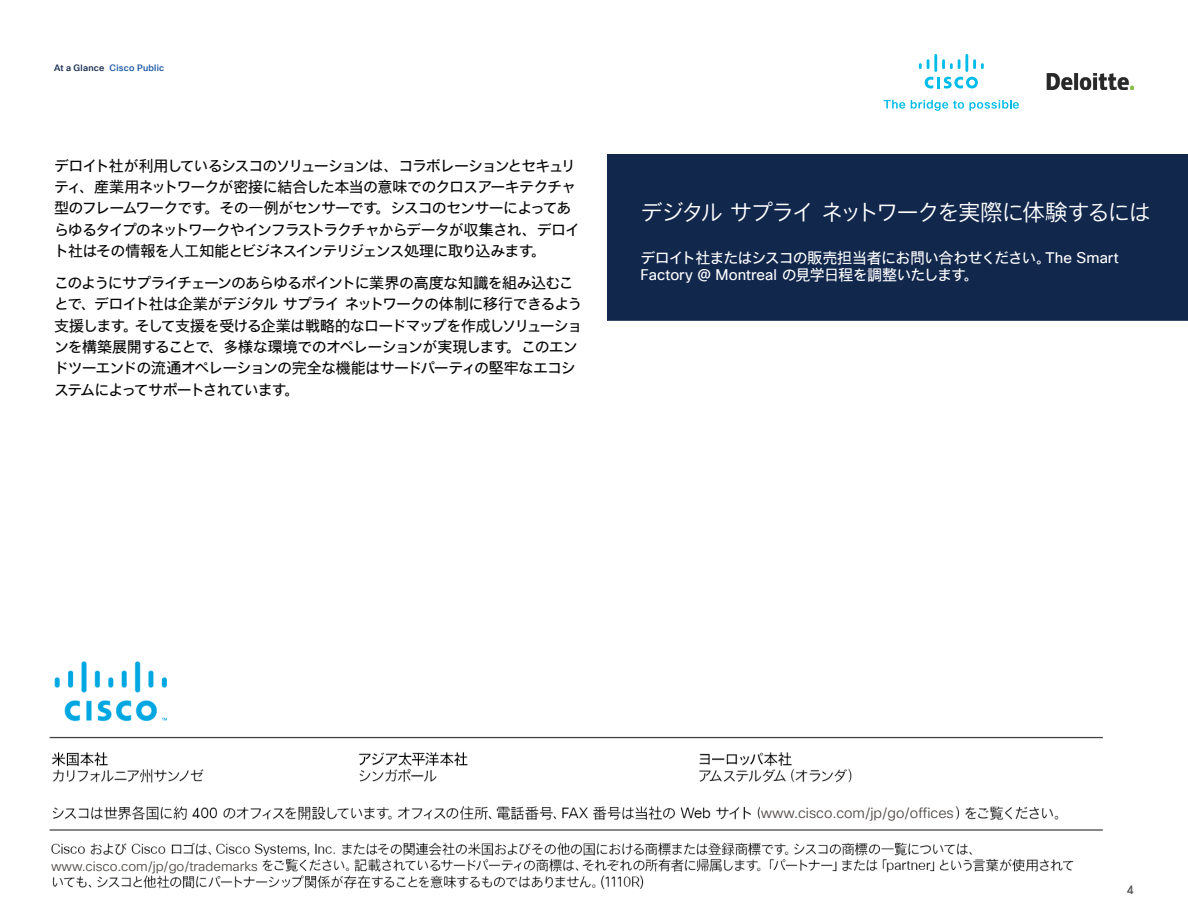
<style>
.page{position:relative;width:1188px;height:918px;background:#fff}
.page>*{position:absolute;margin:0;border:0;box-sizing:border-box;transform-origin:0 0}
.Paragraph_Style1{font:22.5px "Cisco Sans JPN Light";letter-spacing:-.08em;color:#fff}
.Paragraph_Style8{font:15px/21.3px "Cisco Sans JPN";letter-spacing:-.055em;color:#040504}
.Paragraph_Style1-2{font:15px/21.3px "Cisco Sans JPN";letter-spacing:-.07em;color:#040504}
.Paragraph_Style1-3{font:15px/17.2px "Cisco Sans JPN";letter-spacing:-.055em;color:#fff}
.Paragraph_Style1-4{font:14.4px "Cisco Sans TT Light";color:#524c4a}
.Paragraph_Style7{font:13.35px "Cisco Sans TT Light";color:#524c4a}
.Paragraph_Style1-5{font:12px "Cisco Sans TT Light";color:#57585a}
.t1{font:500 9px "Cisco Sans TT";letter-spacing:.025em;color:#1855a5}
.s1{color:#11274c}
.s2{font-family:"Cisco Sans TT"}
</style>
<div class="page">
<img style="left:49px;top:661px;width:1053px;height:228px">
<div style="left:608px;top:154px;width:580px;height:166px;background:#11274c"></div>
<div style="left:51px;top:856px;width:209px;height:16px;background:#fff"></div>
<div style="left:761px;top:803px;width:194px;height:19px;background:#fff"></div>
<img style="left:1047px;top:73px;width:87px;height:17px">
<svg style="left:884px;top:100px;width:21px;height:9px"></svg>
<svg style="left:911px;top:100px;width:108px;height:11px"></svg>
<svg style="left:925px;top:77px;width:53px;height:11px"></svg>
<svg style="left:919px;top:59px;width:10px;height:10px"></svg>
<hr style="left:934px;top:54px;width:3px;height:18px;background:#00bce8">
<svg style="left:942px;top:59px;width:18px;height:10px"></svg>
<hr style="left:965px;top:54px;width:3px;height:18px;background:#00bce8">
<svg style="left:973px;top:59px;width:11px;height:10px"></svg>
<p class="t1" style="left:54px;top:62px;width:112px"><span class="s1">At a Glance</span> Cisco Public</p>
<p class="Paragraph_Style1-2" style="left:54px;top:155px;width:528px">デロイト社が利用しているシスコのソリューションは、コラボレーションとセキュリティ、産業用ネットワークが密接に結合した本当の意味でのクロスアーキテクチャ型のフレームワークです。その一例がセンサーです。シスコのセンサーによってあらゆるタイプのネットワークやインフラストラクチャからデータが収集され、デロイト社はその情報を人工知能とビジネスインテリジェンス処理に取り込みます。</p>
<p class="Paragraph_Style8" style="left:54px;top:272px;width:530px">このようにサプライチェーンのあらゆるポイントに業界の高度な知識を組み込むことで、デロイト社は企業がデジタルサプライネットワークの体制に移行できるよう支援します。そして支援を受ける企業は戦略的なロードマップを作成しソリューションを構築展開することで、多様な環境でのオペレーションが実現します。このエンドツーエンドの流通オペレーションの完全な機能はサードパーティの堅牢なエコシステムによってサポートされています。</p>
<p class="Paragraph_Style1" style="left:640px;top:198px;width:512px">デジタルサプライネットワークを実際に体験するには</p>
<p class="Paragraph_Style1-3" style="left:640px;top:249px;width:480px">デロイト社またはシスコの販売担当者にお問い合わせください。<span class="s2">The Smart<br>Factory @ Montreal</span> の見学日程を調整いたします。</p>
<p class="Paragraph_Style7" style="left:51px;top:857px;width:208px">www.cisco.com/jp/go/trademarks</p>
<p class="Paragraph_Style1-4" style="left:761px;top:803px;width:195px">www.cisco.com/jp/go/offices</p>
<p class="Paragraph_Style1-5" style="left:1127px;top:882px;width:9px">4</p>
</div>
